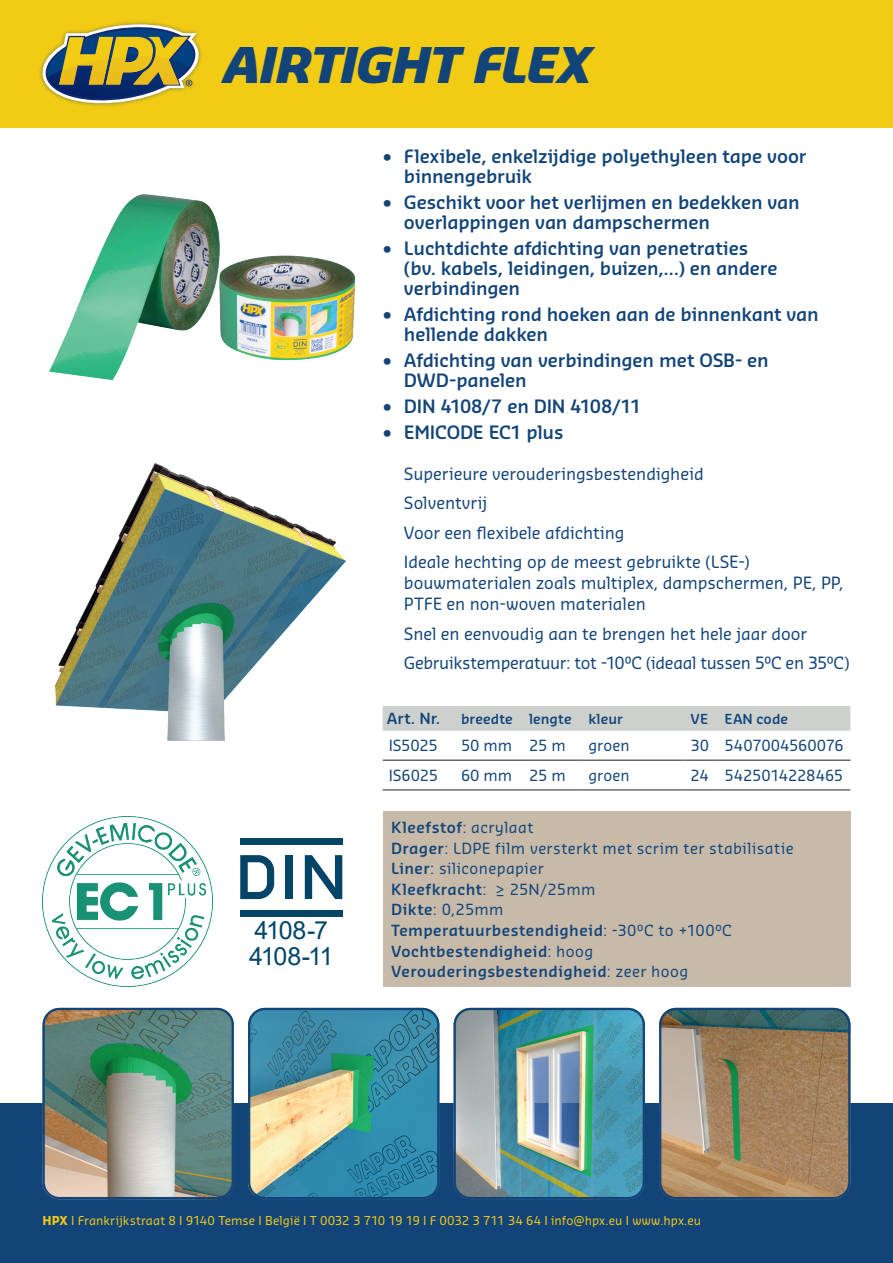
<style>
.page{position:relative;width:893px;height:1263px;background:#fff}
.page>*{position:absolute;margin:0;border:0;box-sizing:border-box;transform-origin:0 0}
.t1{font:italic 900 48px "Sansa Pro";letter-spacing:-.015em;color:#124479}
.t2{font:25.05px/26.5px "Arial";letter-spacing:-.05em;color:#034467}
.t3{font:600 18px/19.8px "Sansa Pro";letter-spacing:-.01em;color:#124479}
.t4{font:16.5px/29.5px "Sansa Pro";letter-spacing:-.005em;color:#124479}
.t5{font:15px/20.7px "Sansa Pro";letter-spacing:.03em;color:#124479}
.t6{font:15px "Sansa Pro";letter-spacing:.01em;color:#124479}
.t7{font:15px "Sansa Pro";letter-spacing:-.01em;color:#124479}
.t8{font:15px "Sansa Pro";letter-spacing:-.02em;color:#124479}
.t9{font:600 15px "Sansa Pro";color:#124479}
.t10{font:600 13.5px "Sansa Pro";letter-spacing:.005em;color:#124479}
.t11{font:12px "Sansa Pro";letter-spacing:.005em;color:#f2cb14}
.s1{font-weight:600}
.s2{font-weight:700}
</style>
<div class="page">
<div style="left:0;top:1103px;width:893px;height:160px;background:#124479"></div>
<div style="left:0;top:0;width:893px;height:128px;background:#f2cb14"></div>
<img style="left:49px;top:194px;width:307px;height:547px">
<img style="left:43px;top:1008px;width:191px;height:191px">
<div style="left:43px;top:1008px;width:191px;height:191px;border:2px solid #124479;border-radius:16px"></div>
<img style="left:248px;top:1008px;width:191px;height:191px">
<div style="left:248px;top:1008px;width:191px;height:191px;border:2px solid #124479;border-radius:16px"></div>
<img style="left:454px;top:1008px;width:191px;height:191px">
<div style="left:454px;top:1008px;width:191px;height:191px;border:2px solid #124479;border-radius:16px"></div>
<img style="left:659px;top:1008px;width:191px;height:191px">
<div style="left:659px;top:1008px;width:191px;height:191px;border:2px solid #124479;border-radius:16px"></div>
<img style="left:43px;top:816px;width:170px;height:170px">
<svg style="left:240px;top:855px;width:34px;height:44px"></svg>
<div style="left:240px;top:838px;width:102px;height:6px;background:#034467"></div>
<div style="left:285px;top:855px;width:7px;height:44px;background:#034467"></div>
<svg style="left:305px;top:855px;width:37px;height:44px"></svg>
<div style="left:240px;top:910px;width:102px;height:7px;background:#034467"></div>
<div style="left:38px;top:20px;width:165px;height:88px;background:#124479;opacity:.5"></div>
<svg style="left:43px;top:24px;width:156px;height:79px"></svg>
<div style="left:383px;top:706px;width:467px;height:25px;background:#cdd1ce"></div>
<hr style="left:383px;top:760px;width:72px;height:1px;background:#231f20">
<hr style="left:455px;top:760px;width:68px;height:1px;background:#231f20">
<hr style="left:523px;top:760px;width:60px;height:1px;background:#231f20">
<hr style="left:583px;top:760px;width:102px;height:1px;background:#231f20">
<hr style="left:685px;top:760px;width:34px;height:1px;background:#231f20">
<hr style="left:719px;top:760px;width:131px;height:1px;background:#231f20">
<hr style="left:455px;top:789px;width:68px;height:1px;background:#231f20">
<hr style="left:523px;top:789px;width:60px;height:1px;background:#231f20">
<hr style="left:583px;top:789px;width:102px;height:1px;background:#231f20">
<hr style="left:685px;top:789px;width:34px;height:1px;background:#231f20">
<hr style="left:383px;top:789px;width:72px;height:1px;background:#231f20">
<hr style="left:719px;top:789px;width:131px;height:1px;background:#231f20">
<div style="left:383px;top:811px;width:467px;height:175px;background:#c7baa9"></div>
<h1 class="t1" style="left:223px;top:33px;width:370px">AIRTIGHT FLEX</h1>
<h2 class="t2" style="left:249px;top:916px;width:85px">4108-7<br>4108-11</h2>
<p class="t3" style="left:404px;top:146px;width:404px;text-indent:-21px">• Flexibele, enkelzijdige polyethyleen tape voor binnengebruik</p>
<p class="t3" style="left:404px;top:192px;width:397px;text-indent:-21px">• Geschikt voor het verlijmen en bedekken van overlappingen van dampschermen</p>
<p class="t3" style="left:404px;top:238px;width:375px;text-indent:-21px">• Luchtdichte afdichting van penetraties (bv. kabels, leidingen, buizen,…) en andere verbindingen</p>
<p class="t3" style="left:404px;top:304px;width:416px;text-indent:-21px">• Afdichting rond hoeken aan de binnenkant van hellende dakken</p>
<p class="t3" style="left:404px;top:350px;width:366px;text-indent:-21px">• Afdichting van verbindingen met OSB- en<br>DWD-panelen</p>
<p class="t3" style="left:383px;top:396px;width:260px">• DIN 4108/7 en DIN 4108/11</p>
<p class="t3" style="left:383px;top:422px;width:182px">• EMICODE EC1 plus</p>
<p class="t4" style="left:404px;top:458px;width:347px">Superieure verouderingsbestendigheid<br>Solventvrij<br>Voor een flexibele afdichting<br>Ideale hechting op de meest gebruikte (LSE-)</p>
<p class="t4" style="left:404px;top:572px;width:441px;line-height:21px">bouwmaterialen zoals multiplex, dampschermen, PE, PP,<br>PTFE en non-woven materialen</p>
<p class="t4" style="left:404px;top:618px;width:447px">Snel en eenvoudig aan te brengen het hele jaar door<br>Gebruikstemperatuur: tot -10°C (ideaal tussen 5°C en 35°C)</p>
<p class="t9" style="left:387px;top:709px;width:55px">Art. Nr.</p>
<p class="t10" style="left:461px;top:710px;width:163px">breedte lengte kleur</p>
<p class="t10" style="left:691px;top:710px;width:99px">VE EAN code</p>
<p class="t6" style="left:389px;top:736px;width:51px">IS5025</p>
<p class="t6" style="left:461px;top:736px;width:106px">50 mm 25 m</p>
<p class="t6" style="left:589px;top:736px;width:42px">groen</p>
<p class="t7" style="left:691px;top:736px;width:155px">30 5407004560076</p>
<p class="t6" style="left:389px;top:766px;width:51px">IS6025</p>
<p class="t6" style="left:461px;top:766px;width:106px">60 mm 25 m</p>
<p class="t6" style="left:589px;top:766px;width:42px">groen</p>
<p class="t8" style="left:691px;top:766px;width:154px">24 5425014228465</p>
<p class="t5" style="left:391px;top:816px;width:404px"><span class="s1">Kleefstof</span>: acrylaat<br><span class="s1">Drager</span>: LDPE film versterkt met scrim ter stabilisatie<br><span class="s1">Liner</span>: siliconepapier<br><span class="s1">Kleefkracht</span>: ≥ 25N/25mm<br><span class="s1">Dikte</span>: 0,25mm<br><span class="s1">Temperatuurbestendigheid</span>: -30°C to +100°C<br><span class="s1">Vochtbestendigheid</span>: hoog<br><span class="s1">Verouderingsbestendigheid</span>: zeer hoog</p>
<p class="t11" style="left:43px;top:1213px;width:660px"><span class="s2">HPX</span> I Frankrijkstraat 8 I 9140 Temse I België I T 0032 3 710 19 19 I F 0032 3 711 34 64 I info@hpx.eu I www.hpx.eu</p>
</div>
